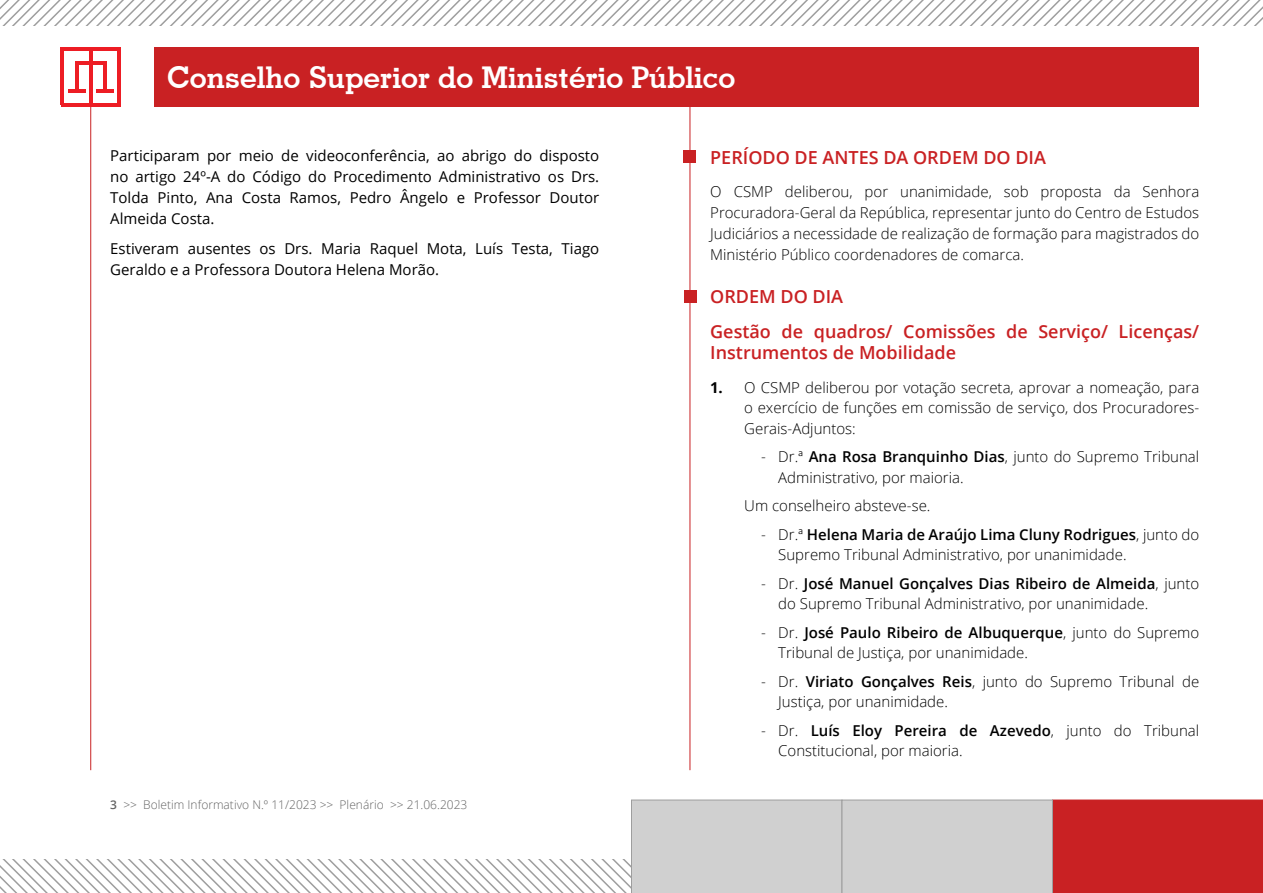
<style>
.page{position:relative;width:1263px;height:893px;background:#fff}
.page>*{position:absolute;margin:0;border:0;box-sizing:border-box;transform-origin:0 0}
.t1{font:700 30px "Geometric Slab 703 BT";color:#fff}
.t2{font:600 18px/34.3px "Open Sans";color:#c92123}
.t3{font:300 15px/20.2px "Open Sans";color:#000}
.t4{font:15px/21px "Open Sans";color:#000;text-align:justify}
.t5{font:300 12px "Open Sans";color:#646464}
.s1{font-weight:600}
.s2{font-weight:700}
</style>
<div class="page">
<svg style="left:0;top:800px;width:1263px;height:93px"></svg>
<div style="left:154px;top:47px;width:1045px;height:60px;background:#c92123"></div>
<hr style="left:90px;top:104px;width:1px;height:666px;background:#c92123">
<hr style="left:75px;top:61px;width:3px;height:31px;background:#ed1d24">
<hr style="left:61px;top:47px;width:3px;height:58px;background:#ed1d24">
<hr style="left:117px;top:49px;width:3px;height:56px;background:#ed1d24">
<hr style="left:61px;top:103px;width:59px;height:4px;background:#ed1d24">
<hr style="left:61px;top:47px;width:59px;height:4px;background:#ed1d24">
<hr style="left:89px;top:48px;width:3px;height:56px;background:#ed1d24">
<hr style="left:68px;top:89px;width:17px;height:4px;background:#ed1d24">
<hr style="left:103px;top:61px;width:3px;height:31px;background:#ed1d24">
<hr style="left:75px;top:61px;width:31px;height:4px;background:#ed1d24">
<hr style="left:96px;top:89px;width:18px;height:4px;background:#ed1d24">
<hr style="left:690px;top:104px;width:1px;height:666px;background:#c92123">
<svg style="left:0;top:0;width:1263px;height:26px"></svg>
<div style="left:684px;top:150px;width:12px;height:13px;background:#c92123"></div>
<div style="left:684px;top:290px;width:12px;height:13px;background:#c92123"></div>
<h1 class="t1" style="left:167px;top:60px;width:570px">Conselho Superior do Ministério Público</h1>
<p class="t4" style="left:110px;top:145px;width:490px">Participaram por meio de videoconferência, ao abrigo do disposto no artigo 24º-A do Código do Procedimento Administrativo os Drs.<br>Tolda Pinto, Ana Costa Ramos, Pedro Ângelo e Professor Doutor Almeida Costa.</p>
<p class="t4" style="left:110px;top:238px;width:490px">Estiveram ausentes os Drs. Maria Raquel Mota, Luís Testa, Tiago<br>Geraldo e a Professora Doutora Helena Morão.</p>
<p class="t5" style="left:110px;top:796px;width:359px"><span class="s1">3</span> &gt;&gt; Boletim Informativo N.º 11/2023 &gt;&gt; Plenário &gt;&gt; 21.06.2023</p>
<p class="t2" style="left:710px;top:140px;width:337px">PERÍODO DE ANTES DA ORDEM DO DIA</p>
<p class="t3" style="left:710px;top:181px;width:490px;line-height:21px;text-align:justify">O CSMP deliberou, por unanimidade, sob proposta da Senhora Procuradora-Geral da República, representar junto do Centro de Estudos Judiciários a necessidade de realização de formação para magistrados do Ministério Público coordenadores de comarca.</p>
<p class="t2" style="left:710px;top:279px;width:490px">ORDEM DO DIA<br>Gestão de quadros/ Comissões de Serviço/ Licenças/</p>
<p class="t2" style="left:710px;top:335px;width:247px">Instrumentos de Mobilidade</p>
<p class="t3" style="left:744px;top:377px;width:456px;text-align:justify;text-indent:-34px"><span class="s2">1.</span> O CSMP deliberou por votação secreta, aprovar a nomeação, para o exercício de funções em comissão de serviço, dos Procuradores-Gerais-Adjuntos:</p>
<p class="t3" style="left:778px;top:446px;width:422px;text-indent:-17px">- Dr.ª <span class="s1">Ana Rosa Branquinho Dias</span>, junto do Supremo Tribunal<br>Administrativo, por maioria.</p>
<p class="t3" style="left:744px;top:495px;width:188px">Um conselheiro absteve-se.</p>
<p class="t3" style="left:778px;top:524px;width:422px;text-indent:-17px">- Dr.ª <span class="s1">Helena Maria de Araújo Lima Cluny Rodrigues</span>, junto do<br>Supremo Tribunal Administrativo, por unanimidade.</p>
<p class="t3" style="left:778px;top:573px;width:422px;text-indent:-17px">- Dr. <span class="s1">José Manuel Gonçalves Dias Ribeiro de Almeida</span>, junto do Supremo Tribunal Administrativo, por unanimidade.</p>
<p class="t3" style="left:778px;top:622px;width:422px;text-indent:-17px">- Dr. <span class="s1">José Paulo Ribeiro de Albuquerque</span>, junto do Supremo<br>Tribunal de Justiça, por unanimidade.</p>
<p class="t3" style="left:778px;top:671px;width:422px;text-indent:-17px">- Dr. <span class="s1">Viriato Gonçalves Reis</span>, junto do Supremo Tribunal de<br>Justiça, por unanimidade.</p>
<p class="t3" style="left:778px;top:720px;width:422px;text-indent:-17px">- Dr. <span class="s1">Luís Eloy Pereira de Azevedo</span>, junto do Tribunal<br>Constitucional, por maioria.</p>
</div>
